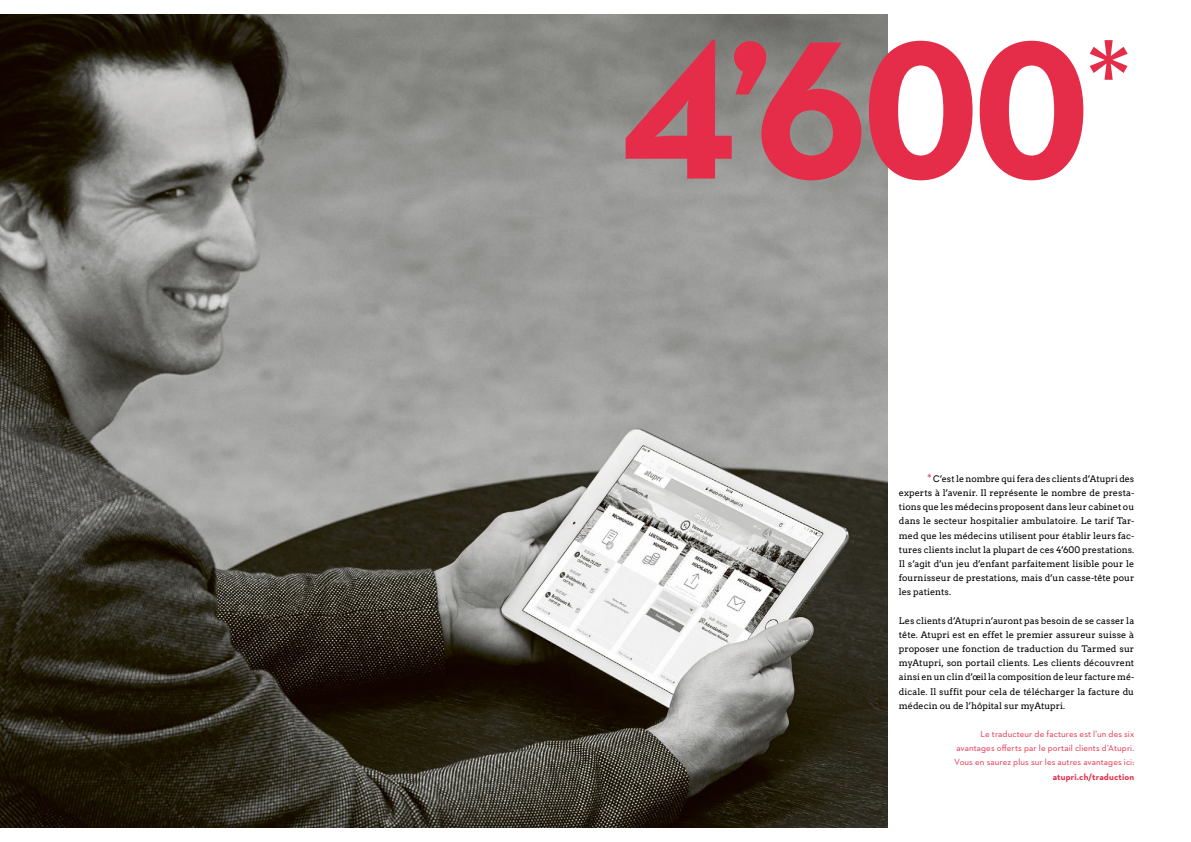
<style>
.page{position:relative;width:1191px;height:842px;background:#fff}
.page>*{position:absolute;margin:0;border:0;box-sizing:border-box;transform-origin:0 0}
.t1{font:700 200px "Neutraface 2 Text";color:#e52c48}
.t2{font:9px/14.2px "Arvo";color:#000;text-align:justify}
.t3{font:9px/14.2px "Neutraface 2 Text";letter-spacing:.01em;color:#e52c48;text-align:justify}
.t4{font:700 9px "Neutraface 2 Text";letter-spacing:.015em;color:#e52c48}
.s1{font-family:"Neutraface 2 Text";font-size:12px;color:#e52c48}
</style>
<div class="page">
<img style="left:0;top:14px;width:887px;height:814px">
<h1 class="t1" style="left:620px;top:-18px;width:516px">4’600<sup>*</sup></h1>
<p class="t2" style="left:899px;top:471px;width:237px;text-indent:28px"><span class="s1">*</span>C’est le nombre qui fera des clients d’Atupri des experts à l’avenir. Il représente le nombre de presta&shy;tions que les médecins proposent dans leur cabinet ou dans le secteur hospitalier ambulatoire. Le tarif Tar&shy;med que les médecins utilisent pour établir leurs fac&shy;tures clients inclut la plupart de ces 4’600 prestations.<br>Il s’agit d’un jeu d’enfant parfaitement lisible pour le fournisseur de prestations, mais d’un casse-tête pour les patients.</p>
<p class="t2" style="left:899px;top:613px;width:237px">Les clients d’Atupri n’auront pas besoin de se casser la tête. Atupri est en effet le premier assureur suisse à proposer une fonction de traduction du Tarmed sur myAtupri, son portail clients. Les clients découvrent ainsi en un clin d’œil la composition de leur facture mé&shy;dicale. Il suffit pour cela de télécharger la facture du médecin ou de l’hôpital sur myAtupri.</p>
<p class="t3" style="left:954px;top:727px;width:181px;text-indent:26px">Le traducteur de factures est l’un des six avantages offerts par le portail clients d’Atupri.<br>Vous en saurez plus sur les autres avantages ici:</p>
<p class="t4" style="left:1052px;top:771px;width:83px">atupri.ch/traduction</p>
</div>
